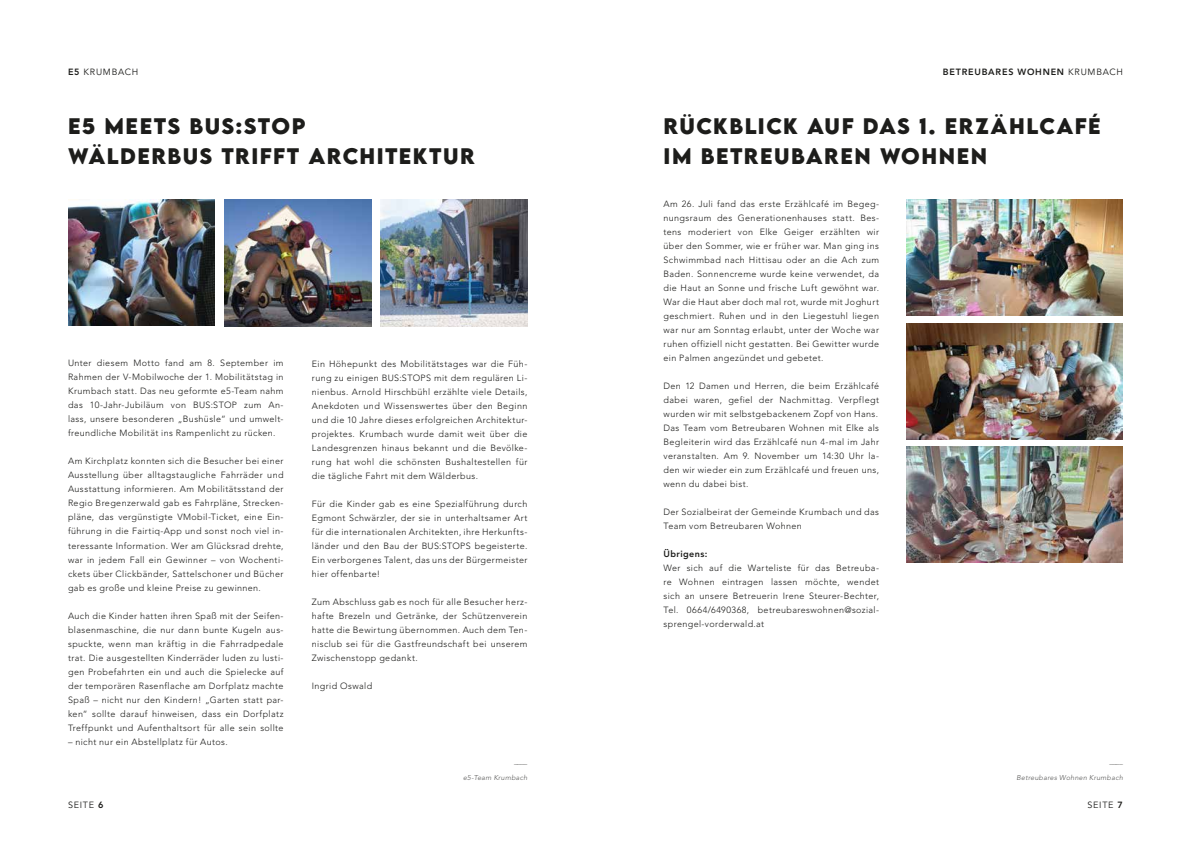
<style>
.page{position:relative;width:1191px;height:842px;background:#fff}
.page>*{position:absolute;margin:0;border:0;box-sizing:border-box;transform-origin:0 0}
.t1{font:700 20px/30px "LEMONMILK";letter-spacing:.07em;color:#1d1d1b}
.t2{font:300 9px/14px "Avenir LT Std";letter-spacing:.04em;color:#1d1d1b;text-align:justify}
.t3{font:800 9px "Avenir LT Std";letter-spacing:.085em;color:#1d1d1b}
.t4{font:9px "Avenir LT Std";letter-spacing:.08em;color:#1d1d1b}
.t5{font:800 9px "Avenir LT Std";letter-spacing:.045em;color:#1d1d1b}
.t6{font:italic 300 7px "Avenir LT Std";letter-spacing:.04em;color:#575756}
.t7{font:300 7px "Avenir LT Std";color:#575756}
.s1{font-weight:800}
.s2{font-weight:400}
</style>
<div class="page">
<img style="left:68px;top:200px;width:147px;height:125px">
<img style="left:224px;top:200px;width:147px;height:127px">
<img style="left:381px;top:200px;width:146px;height:127px">
<img style="left:907px;top:200px;width:216px;height:116px">
<img style="left:907px;top:323px;width:216px;height:116px">
<img style="left:907px;top:447px;width:216px;height:116px">
<p class="t4" style="left:68px;top:67px;width:72px"><span class="s1">E5</span> KRUMBACH</p>
<h1 class="t1" style="left:68px;top:112px;width:408px">E5 MEETS BUS:STOP<br>WÄLDERBUS TRIFFT ARCHITEKTUR</h1>
<p class="t2" style="left:68px;top:356px;width:217px">Unter diesem Motto fand am 8. September im Rahmen der V-Mobilwoche der 1. Mobilitätstag in Krumbach statt. Das neu geformte e5-Team nahm das 10-Jahr-Jubiläum von BUS:STOP zum An&shy;lass, unsere besonderen „Bushüsle“ und umwelt&shy;freundliche Mobilität ins Rampenlicht zu rücken.</p>
<p class="t2" style="left:68px;top:454px;width:217px">Am Kirchplatz konnten sich die Besucher bei einer Ausstellung über alltagstaugliche Fahrräder und Ausstattung informieren. Am Mobilitätsstand der Regio Bregenzerwald gab es Fahrpläne, Strecken&shy;pläne, das vergünstigte VMobil-Ticket, eine Ein&shy;führung in die Fairtiq-App und sonst noch viel in&shy;teressante Information. Wer am Glücksrad drehte, war in jedem Fall ein Gewinner – von Wochenti&shy;ckets über Clickbänder, Sattelschoner und Bücher gab es große und kleine Preise zu gewinnen.</p>
<p class="t2" style="left:68px;top:608px;width:217px">Auch die Kinder hatten ihren Spaß mit der Seifen&shy;blasenmaschine, die nur dann bunte Kugeln aus&shy;spuckte, wenn man kräftig in die Fahrradpedale trat. Die ausgestellten Kinderräder luden zu lusti&shy;gen Probefahrten ein und auch die Spielecke auf der temporären Rasenflache am Dorfplatz machte Spaß – nicht nur den Kindern! „Garten statt par&shy;ken“ sollte darauf hinweisen, dass ein Dorfplatz Treffpunkt und Aufenthaltsort für alle sein sollte</p>
<p class="t2" style="left:68px;top:734px;width:161px">– nicht nur ein Abstellplatz für Autos.</p>
<p class="t2" style="left:312px;top:356px;width:217px">Ein Höhepunkt des Mobilitätstages war die Füh&shy;rung zu einigen BUS:STOPS mit dem regulären Li&shy;nienbus. Arnold Hirschbühl erzählte viele Details, Anekdoten und Wissenswertes über den Beginn und die 10 Jahre dieses erfolgreichen Architektur&shy;projektes. Krumbach wurde damit weit über die Landesgrenzen hinaus bekannt und die Bevölke&shy;rung hat wohl die schönsten Bushaltestellen für die tägliche Fahrt mit dem Wälderbus.</p>
<p class="t2" style="left:312px;top:496px;width:217px">Für die Kinder gab es eine Spezialführung durch Egmont Schwärzler, der sie in unterhaltsamer Art für die internationalen Architekten, ihre Herkunfts&shy;länder und den Bau der BUS:STOPS begeisterte.<br>Ein verborgenes Talent, das uns der Bürgermeister hier offenbarte!</p>
<p class="t2" style="left:312px;top:594px;width:217px">Zum Abschluss gab es noch für alle Besucher herz&shy;hafte Brezeln und Getränke, der Schützenverein hatte die Bewirtung übernommen. Auch dem Ten&shy;nisclub sei für die Gastfreundschaft bei unserem Zwischenstopp gedankt.</p>
<p class="t2" style="left:312px;top:678px;width:62px">Ingrid Oswald</p>
<p class="t7" style="left:514px;top:760px;width:15px">––––</p>
<p class="t6" style="left:463px;top:774px;width:66px">e5-Team Krumbach</p>
<p class="t3" style="left:943px;top:66px;width:181px">BETREUBARES WOHNEN <span class="s2">KRUMBACH</span></p>
<h1 class="t1" style="left:663px;top:112px;width:438px">RÜCKBLICK AUF DAS 1. ERZÄHLCAFÉ<br>IM BETREUBAREN WOHNEN</h1>
<p class="t2" style="left:663px;top:197px;width:217px">Am 26. Juli fand das erste Erzählcafé im Begeg&shy;nungsraum des Generationenhauses statt. Bes&shy;tens moderiert von Elke Geiger erzählten wir über den Sommer, wie er früher war. Man ging ins Schwimmbad nach Hittisau oder an die Ach zum Baden. Sonnencreme wurde keine verwendet, da die Haut an Sonne und frische Luft gewöhnt war.<br>War die Haut aber doch mal rot, wurde mit Joghurt geschmiert. Ruhen und in den Liegestuhl liegen war nur am Sonntag erlaubt, unter der Woche war ruhen offiziell nicht gestatten. Bei Gewitter wurde ein Palmen angezündet und gebetet.</p>
<p class="t2" style="left:663px;top:379px;width:217px">Den 12 Damen und Herren, die beim Erzählcafé dabei waren, gefiel der Nachmittag. Verpflegt wurden wir mit selbstgebackenem Zopf von Hans.<br>Das Team vom Betreubaren Wohnen mit Elke als Begleiterin wird das Erzählcafé nun 4-mal im Jahr veranstalten. Am 9. November um 14:30 Uhr la&shy;den wir wieder ein zum Erzählcafé und freuen uns, wenn du dabei bist.</p>
<p class="t2" style="left:663px;top:505px;width:217px">Der Sozialbeirat der Gemeinde Krumbach und das<br>Team vom Betreubaren Wohnen</p>
<p class="t5" style="left:663px;top:548px;width:45px">Übrigens:</p>
<p class="t2" style="left:663px;top:561px;width:217px">Wer sich auf die Warteliste für das Betreuba&shy;re Wohnen eintragen lassen möchte, wendet sich an unsere Betreuerin Irene Steurer-Bechter, Tel. 0664/6490368, betreubareswohnen@sozial&shy;sprengel-vorderwald.at</p>
<p class="t7" style="left:1109px;top:760px;width:15px">––––</p>
<p class="t6" style="left:1016px;top:774px;width:108px">Betreubares Wohnen Krumbach</p>
<p class="t4" style="left:68px;top:799px;width:37px">SEITE <span class="s1">6</span></p>
<p class="t4" style="left:1087px;top:799px;width:37px">SEITE <span class="s1">7</span></p>
</div>
